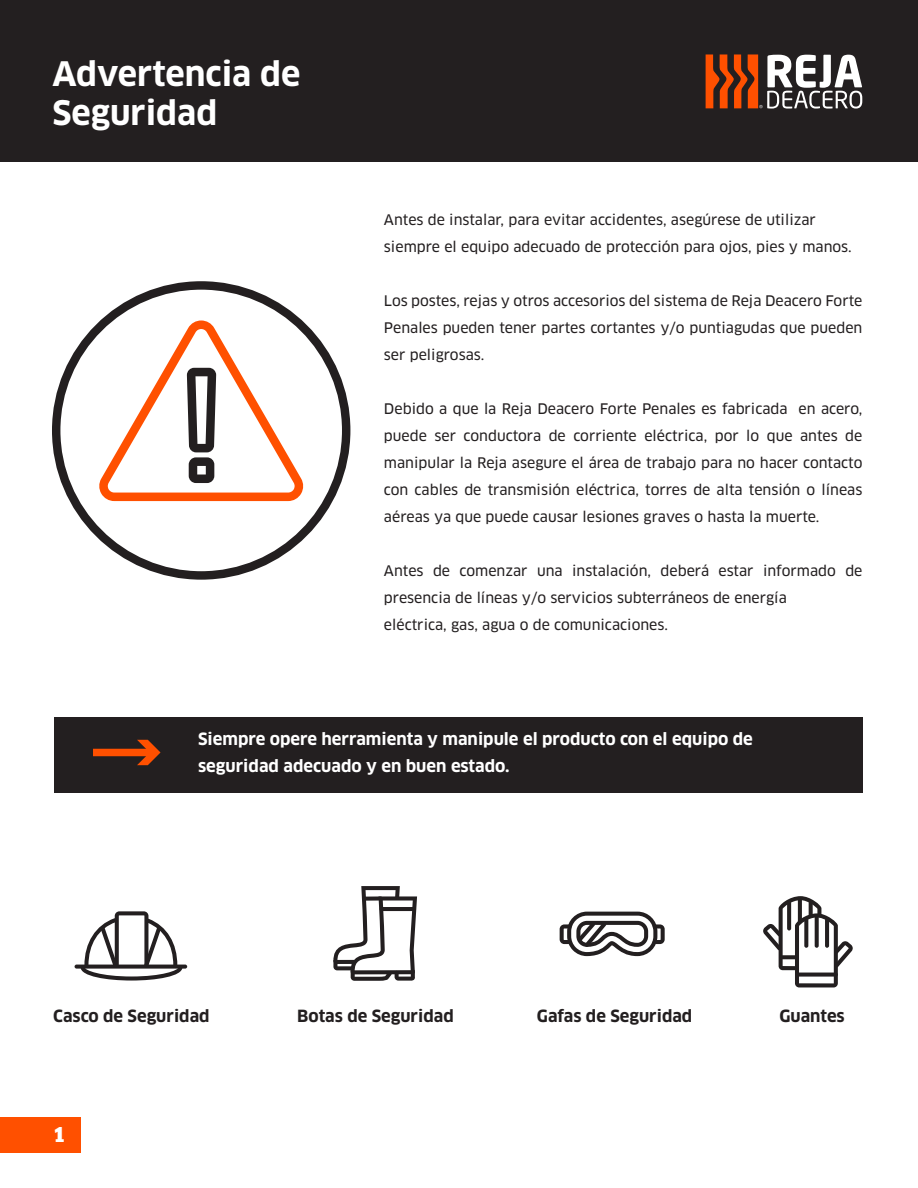
<style>
.page{position:relative;width:918px;height:1188px;background:#fff}
.page>*{position:absolute;margin:0;border:0;box-sizing:border-box;transform-origin:0 0}
.t1{font:700 33px/39.6px "Clan OT";color:#fff}
.t2{font:900 19.95px "Clan OT";color:#fff}
.t3{font:700 16.5px/27px "Clan OT";color:#fff}
.t4{font:700 16.35px "Clan OT";color:#231f20}
.t5{font:14.25px/27px "Clan OT News";color:#231f20}
</style>
<div class="page">
<div style="left:0;top:0;width:918px;height:162px;background:#231f20"></div>
<div style="left:0;top:1117px;width:81px;height:36px;background:#ff5000"></div>
<div style="left:54px;top:717px;width:808px;height:75px;background:#231f20"></div>
<div style="left:93px;top:749px;width:59px;height:7px;background:#ff5000"></div>
<svg style="left:137px;top:740px;width:24px;height:25px"></svg>
<svg style="left:75px;top:965px;width:112px;height:4px"></svg>
<svg style="left:81px;top:911px;width:101px;height:70px"></svg>
<svg style="left:560px;top:912px;width:105px;height:44px"></svg>
<svg style="left:763px;top:896px;width:90px;height:91px"></svg>
<svg style="left:333px;top:886px;width:84px;height:95px"></svg>
<hr style="left:380px;top:907px;width:36px;height:4px;background:#231f20;border-radius:2px">
<div style="left:52px;top:281px;width:298px;height:299px;border:8px solid #231f20;border-radius:50%"></div>
<svg style="left:99px;top:320px;width:205px;height:181px"></svg>
<svg style="left:706px;top:54px;width:156px;height:55px"></svg>
<h1 class="t1" style="left:52px;top:54px;width:249px">Advertencia de<br>Seguridad</h1>
<p class="t5" style="left:384px;top:206px;width:469px">Antes de instalar, para evitar accidentes, asegúrese de utilizar siempre el equipo adecuado de protección para ojos, pies y manos.</p>
<p class="t5" style="left:384px;top:287px;width:480px;text-align:justify">Los postes, rejas y otros accesorios del sistema de Reja Deacero Forte Penales pueden tener partes cortantes y/o puntiagudas que pueden ser peligrosas.</p>
<p class="t5" style="left:384px;top:395px;width:480px;text-align:justify">Debido a que la Reja Deacero Forte Penales es fabricada en acero, puede ser conductora de corriente eléctrica, por lo que antes de manipular la Reja asegure el área de trabajo para no hacer contacto con cables de transmisión eléctrica, torres de alta tensión o líneas aéreas ya que puede causar lesiones graves o hasta la muerte.</p>
<p class="t5" style="left:384px;top:557px;width:480px">Antes de comenzar una instalación, deberá estar informado de presencia de líneas y/o servicios subterráneos de energía<br>eléctrica, gas, agua o de comunicaciones.</p>
<p class="t3" style="left:198px;top:726px;width:556px">Siempre opere herramienta y manipule el producto con el equipo de seguridad adecuado y en buen estado.</p>
<p class="t4" style="left:53px;top:1007px;width:158px">Casco de Seguridad</p>
<p class="t4" style="left:297px;top:1007px;width:158px">Botas de Seguridad</p>
<p class="t4" style="left:537px;top:1007px;width:157px">Gafas de Seguridad</p>
<p class="t4" style="left:779px;top:1007px;width:67px">Guantes</p>
<h2 class="t2" style="left:53px;top:1123px;width:14px">1</h2>
</div>
